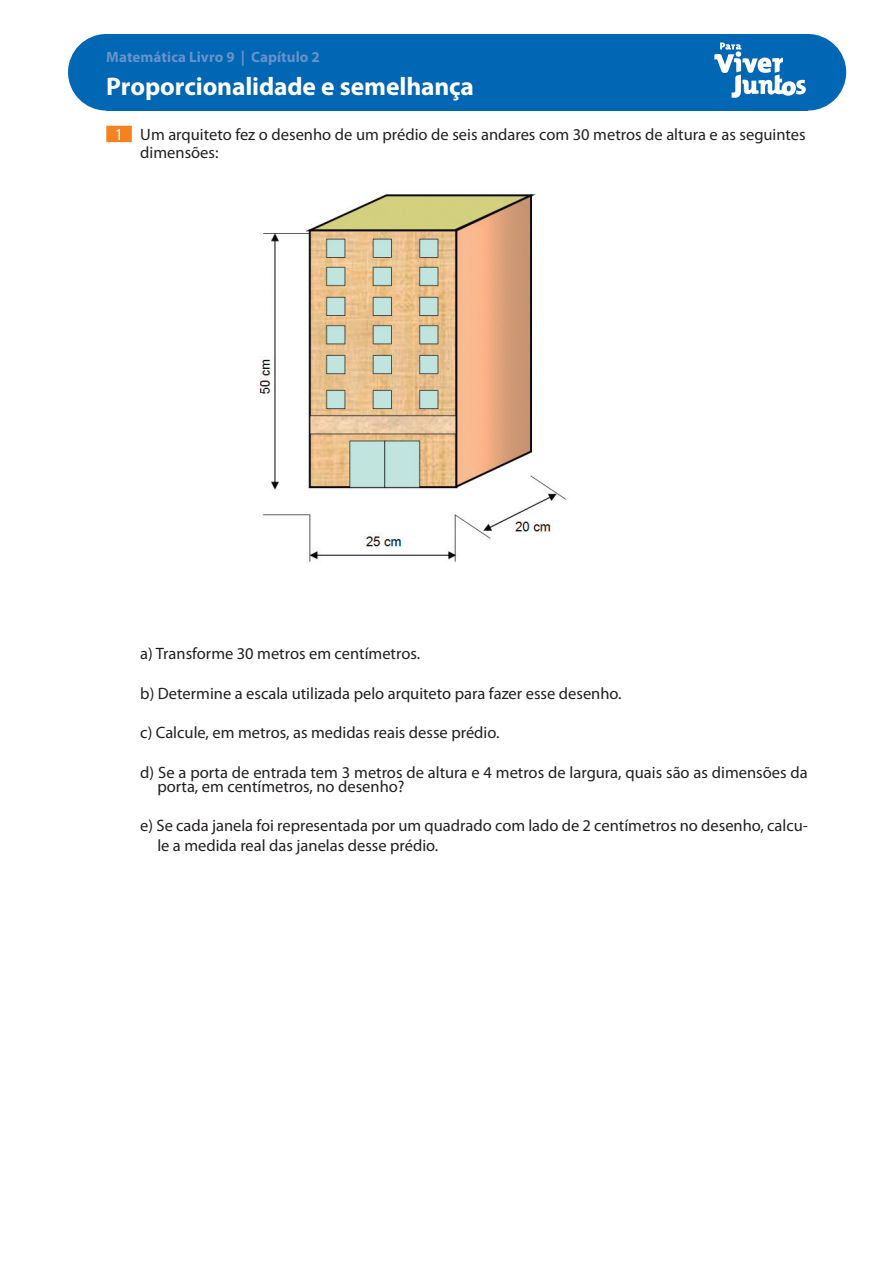
<style>
.page{position:relative;width:893px;height:1263px;background:#fff}
.page>*{position:absolute;margin:0;border:0;box-sizing:border-box;transform-origin:0 0}
.Testeira_1{font:700 25.5px "Myriad Pro";letter-spacing:-.005em;color:#fff}
._03_atividades_quest{font:16.5px/18px "Myriad Pro";color:#231f20}
.Testeira_2{font:700 15px "Myriad Pro";letter-spacing:.005em;color:#6892cc}
.s1{color:#fff}
</style>
<div class="page">
<div style="left:770px;top:34px;width:76px;height:77px;background:#0166b3;border-radius:50%"></div>
<div style="left:68px;top:34px;width:77px;height:77px;background:#0166b3;border-radius:50%"></div>
<div style="left:106px;top:34px;width:702px;height:77px;background:#0166b3"></div>
<svg style="left:714px;top:43px;width:92px;height:55px"></svg>
<div style="left:106px;top:126px;width:26px;height:16px;background:#f58220"></div>
<img style="left:259px;top:193px;width:308px;height:369px">
<p class="Testeira_2" style="left:106px;top:47px;width:215px">Matemática Livro 9 | Capítulo 2</p>
<p class="Testeira_1" style="left:106px;top:70px;width:369px">Proporcionalidade e semelhança</p>
<p class="_03_atividades_quest" style="left:140px;top:125px;width:667px;text-indent:-25px"><span class="s1">1</span> Um arquiteto fez o desenho de um prédio de seis andares com 30 metros de altura e as seguintes dimensões:</p>
<p class="_03_atividades_quest" style="left:140px;top:644px;width:281px">a) Transforme 30 metros em centímetros.</p>
<p class="_03_atividades_quest" style="left:140px;top:684px;width:483px">b) Determine a escala utilizada pelo arquiteto para fazer esse desenho.</p>
<p class="_03_atividades_quest" style="left:140px;top:723px;width:361px">c) Calcule, em metros, as medidas reais desse prédio.</p>
<p class="_03_atividades_quest" style="left:157px;top:765px;width:652px;line-height:13.5px;text-indent:-17px">d) Se a porta de entrada tem 3 metros de altura e 4 metros de largura, quais são as dimensões da porta, em centímetros, no desenho?</p>
<p class="_03_atividades_quest" style="left:157px;top:816px;width:652px;line-height:19.5px;text-indent:-17px">e) Se cada janela foi representada por um quadrado com lado de 2 centímetros no desenho, calcu&shy;le a medida real das janelas desse prédio.</p>
</div>
